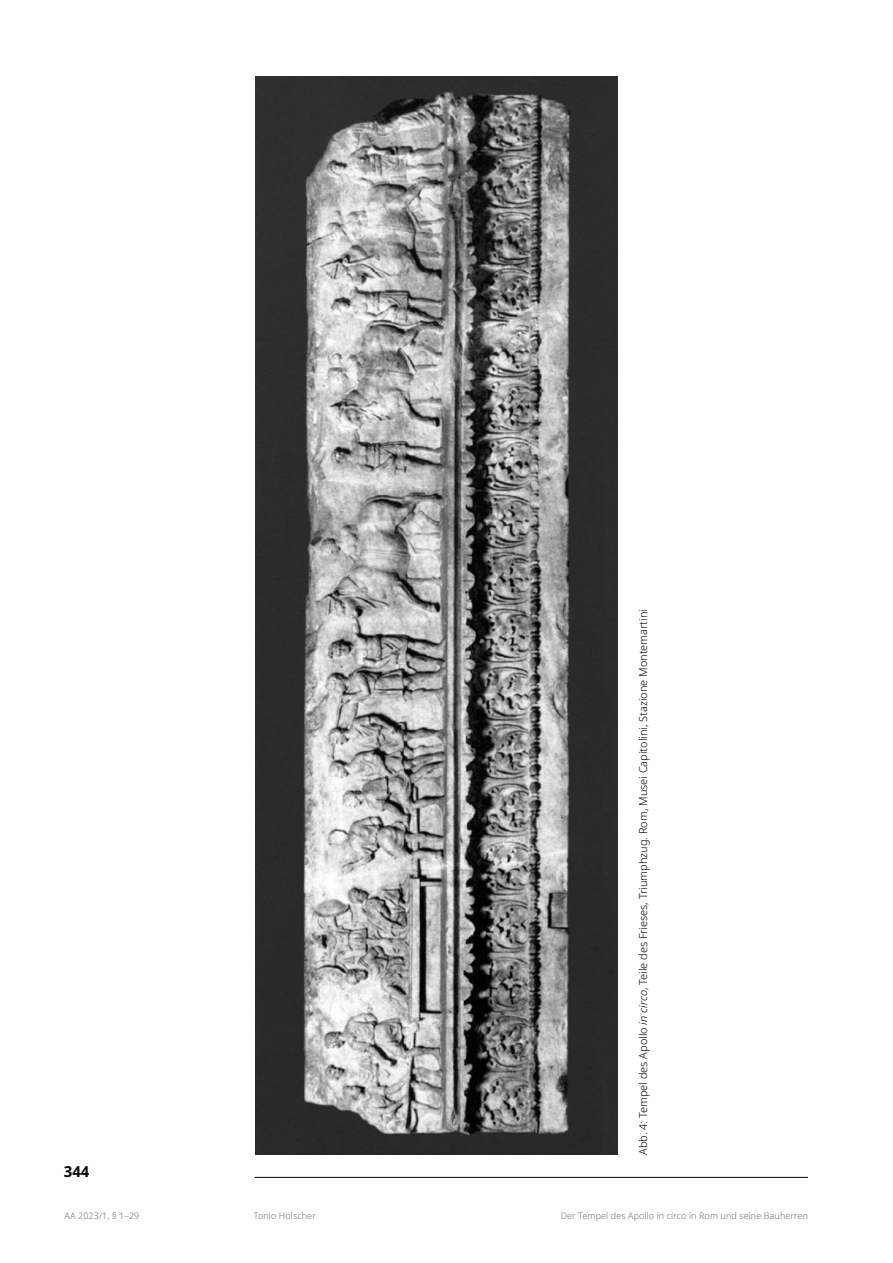
<style>
.page{position:relative;width:893px;height:1263px;background:#fff}
.page>*{position:absolute;margin:0;border:0;box-sizing:border-box;transform-origin:0 0}
.t1{font:700 15px "Noto Sans";color:#000}
.t2{font:300 10.95px "Noto Sans";color:#000}
.t3{font:300 9px "Noto Sans";letter-spacing:.01em;color:#706f6f}
.s1{font-style:italic}
</style>
<div class="page">
<hr style="left:255px;top:1177px;width:553px;height:1px;background:#000">
<img style="left:255px;top:76px;width:362px;height:1079px">
<h1 class="t1" style="left:64px;top:1161px;width:27px">344</h1>
<p class="t2" style="left:635px;top:1155px;width:547px;rotate:-90deg">Abb. 4: Tempel des Apollo <span class="s1">in circo</span>, Teile des Frieses, Triumphzug. Rom, Musei Capitolini, Stazione Montemartini</p>
<p class="t3" style="left:65px;top:1209px;width:76px">AA 2023/1, § 1–29</p>
<p class="t3" style="left:254px;top:1209px;width:64px">Tonio Hölscher</p>
<p class="t3" style="left:561px;top:1209px;width:249px">Der Tempel des Apollo in circo in Rom und seine Bauherren</p>
</div>
